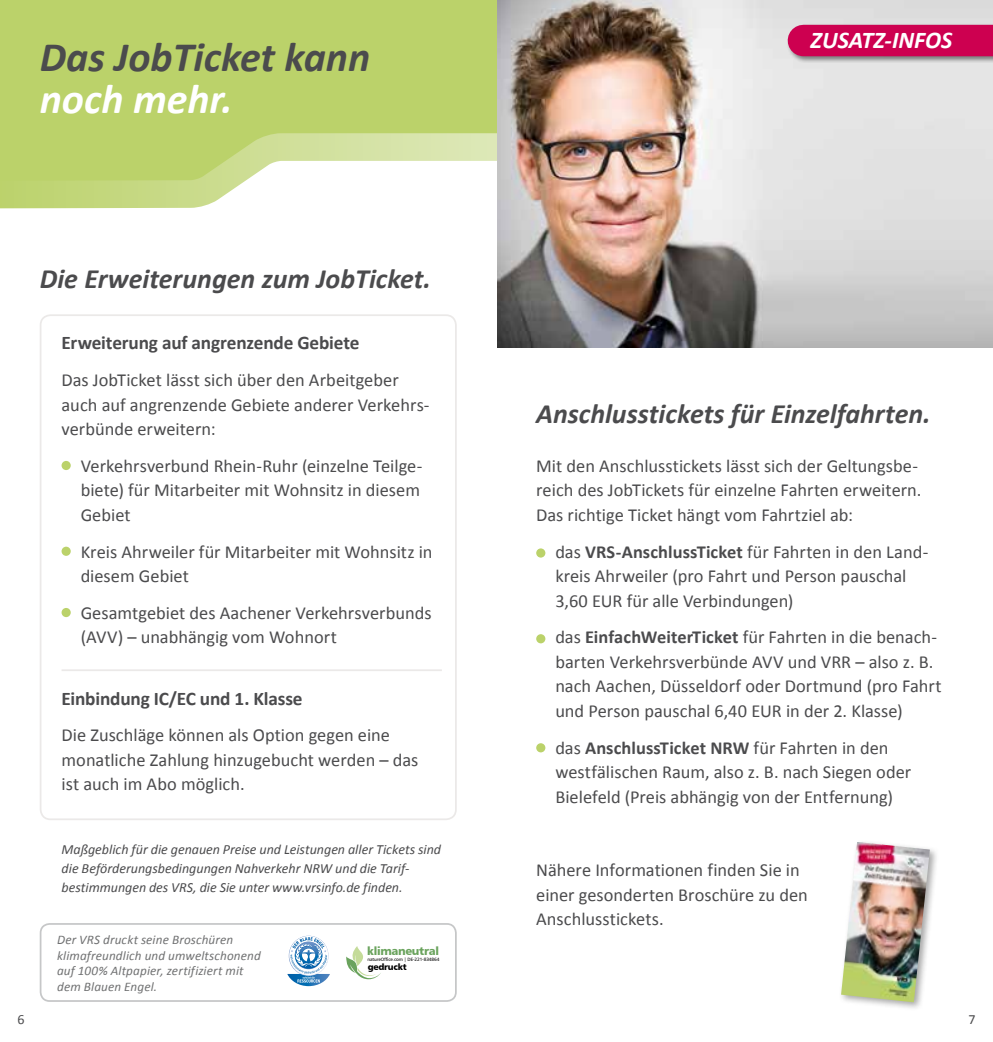
<style>
.page{position:relative;width:993px;height:1042px;background:#fff}
.page>*{position:absolute;margin:0;border:0;box-sizing:border-box;transform-origin:0 0}
.t1{font:italic 700 42px "Calibri";color:#4b4b4d}
.t2{font:italic 700 42px "Calibri";color:#fff}
.t3{font:italic 700 28px "Calibri";color:#4b4b4d}
.t4{font:italic 700 24.15px "Calibri";color:#fff}
.t5{font:700 19.25px "Calibri";letter-spacing:-.01em;color:#4b4b4d}
.t6{font:18.38px/24.5px "Calibri";color:#4b4b4d}
.t7{font:italic 14px/19.2px "Calibri";color:#4b4b4d}
.t8{font:14px "Calibri";color:#4b4b4d}
.t9{font:italic 13.12px/15.8px "Calibri";letter-spacing:.01em;color:#707172}
.t10{font:11.55px "Humanist 777 BT Black B";letter-spacing:-.03em;color:#6aa35d}
.t11{font:8.92px "Humanist 777 BT Black B";letter-spacing:-.03em;color:#000}
.t12{font:4.73px "Humanist 777 BT Roman B";letter-spacing:-.03em;color:#000}
.s1{font-weight:700}
</style>
<div class="page">
<div style="left:40px;top:314px;width:416px;height:506px;border:2px solid #ebe9e8;border-radius:10px"></div>
<div style="left:0;top:0;width:497px;height:111px;background:#bbd26a"></div>
<svg style="left:0;top:111px;width:497px;height:98px"></svg>
<img style="left:497px;top:0;width:495px;height:348px">
<div style="left:786px;top:24px;width:206px;height:39px;background:#000;opacity:.45"></div>
<div style="left:803px;top:25px;width:189px;height:31px;background:#cd0050"></div>
<div style="left:536px;top:548px;width:9px;height:9px;background:#bbd26a;border-radius:50%"></div>
<div style="left:536px;top:634px;width:9px;height:9px;background:#bbd26a;border-radius:50%"></div>
<div style="left:536px;top:743px;width:9px;height:9px;background:#bbd26a;border-radius:50%"></div>
<div style="left:62px;top:461px;width:9px;height:9px;background:#bbd26a;border-radius:50%"></div>
<div style="left:62px;top:547px;width:9px;height:9px;background:#bbd26a;border-radius:50%"></div>
<div style="left:62px;top:608px;width:9px;height:9px;background:#bbd26a;border-radius:50%"></div>
<hr style="left:62px;top:669px;width:379px;height:2px;background:#ebe9e8">
<div style="left:837px;top:839px;width:101px;height:172px;background:#000;opacity:.35"></div>
<img style="left:840px;top:842px;width:89px;height:160px">
<svg style="left:346px;top:946px;width:35px;height:33px"></svg>
<div style="left:40px;top:923px;width:416px;height:79px;border:2px solid #c6c7c8;border-radius:9px"></div>
<svg style="left:287px;top:937px;width:43px;height:49px"></svg>
<h1 class="t1" style="left:40px;top:31px;width:332px">Das JobTicket kann</h1>
<h1 class="t2" style="left:40px;top:73px;width:194px">noch mehr.</h1>
<h2 class="t3" style="left:40px;top:261px;width:392px">Die Erweiterungen zum JobTicket.</h2>
<p class="t5" style="left:62px;top:331px;width:299px">Erweiterung auf angrenzende Gebiete</p>
<p class="t6" style="left:62px;top:368px;width:369px">Das JobTicket lässt sich über den Arbeitgeber auch auf angrenzende Gebiete anderer Verkehrs&shy;verbünde erweitern:</p>
<p class="t6" style="left:81px;top:453px;width:342px;text-align:justify">Verkehrsverbund Rhein-Ruhr (einzelne Teilge&shy;biete) für Mitarbeiter mit Wohnsitz in diesem Gebiet</p>
<p class="t6" style="left:81px;top:539px;width:353px">Kreis Ahrweiler für Mitarbeiter mit Wohnsitz in diesem Gebiet</p>
<p class="t6" style="left:81px;top:600px;width:352px">Gesamtgebiet des Aachener Verkehrsverbunds (AVV) – unabhängig vom Wohnort</p>
<p class="t5" style="left:62px;top:686px;width:242px">Einbindung IC/EC und 1. Klasse</p>
<p class="t6" style="left:62px;top:723px;width:358px">Die Zuschläge können als Option gegen eine monatliche Zahlung hinzugebucht werden – das ist auch im Abo möglich.</p>
<p class="t7" style="left:62px;top:839px;width:381px">Maßgeblich für die genauen Preise und Leistungen aller Tickets sind die Beförderungsbedingungen Nahverkehr NRW und die Tarif&shy;bestimmungen des VRS, die Sie unter www.vrsinfo.de finden.</p>
<p class="t9" style="left:57px;top:931px;width:205px">Der VRS druckt seine Broschüren klimafreundlich und umweltschonend auf 100% Altpapier, zertifiziert mit dem Blauen Engel.</p>
<p class="t10" style="left:367px;top:943px;width:73px">klimaneutral</p>
<p class="t12" style="left:367px;top:956px;width:73px">natureOffice.com | DE-221-834864</p>
<p class="t11" style="left:368px;top:961px;width:41px">gedruckt</p>
<h3 class="t4" style="left:810px;top:25px;width:143px">ZUSATZ-INFOS</h3>
<h2 class="t3" style="left:536px;top:396px;width:396px">Anschlusstickets für Einzelfahrten.</h2>
<p class="t6" style="left:536px;top:453px;width:387px">Mit den Anschlusstickets lässt sich der Geltungsbe&shy;reich des JobTickets für einzelne Fahrten erweitern.<br>Das richtige Ticket hängt vom Fahrtziel ab:</p>
<p class="t6" style="left:555px;top:539px;width:374px">das <span class="s1">VRS-AnschlussTicket</span> für Fahrten in den Land&shy;kreis Ahrweiler (pro Fahrt und Person pauschal<br>3,60 EUR für alle Verbindungen)</p>
<p class="t6" style="left:555px;top:625px;width:388px">das <span class="s1">EinfachWeiterTicket</span> für Fahrten in die benach&shy;barten Verkehrsverbünde AVV und VRR – also z. B. nach Aachen, Düsseldorf oder Dortmund (pro Fahrt und Person pauschal 6,40 EUR in der 2. Klasse)</p>
<p class="t6" style="left:555px;top:735px;width:357px">das <span class="s1">AnschlussTicket NRW</span> für Fahrten in den westfälischen Raum, also z. B. nach Siegen oder<br>Bielefeld (Preis abhängig von der Entfernung)</p>
<p class="t6" style="left:536px;top:858px;width:273px">Nähere Informationen finden Sie in einer gesonderten Broschüre zu den<br>Anschlusstickets.</p>
<p class="t8" style="left:17px;top:1010px;width:9px">6</p>
<p class="t8" style="left:968px;top:1010px;width:9px">7</p>
</div>
